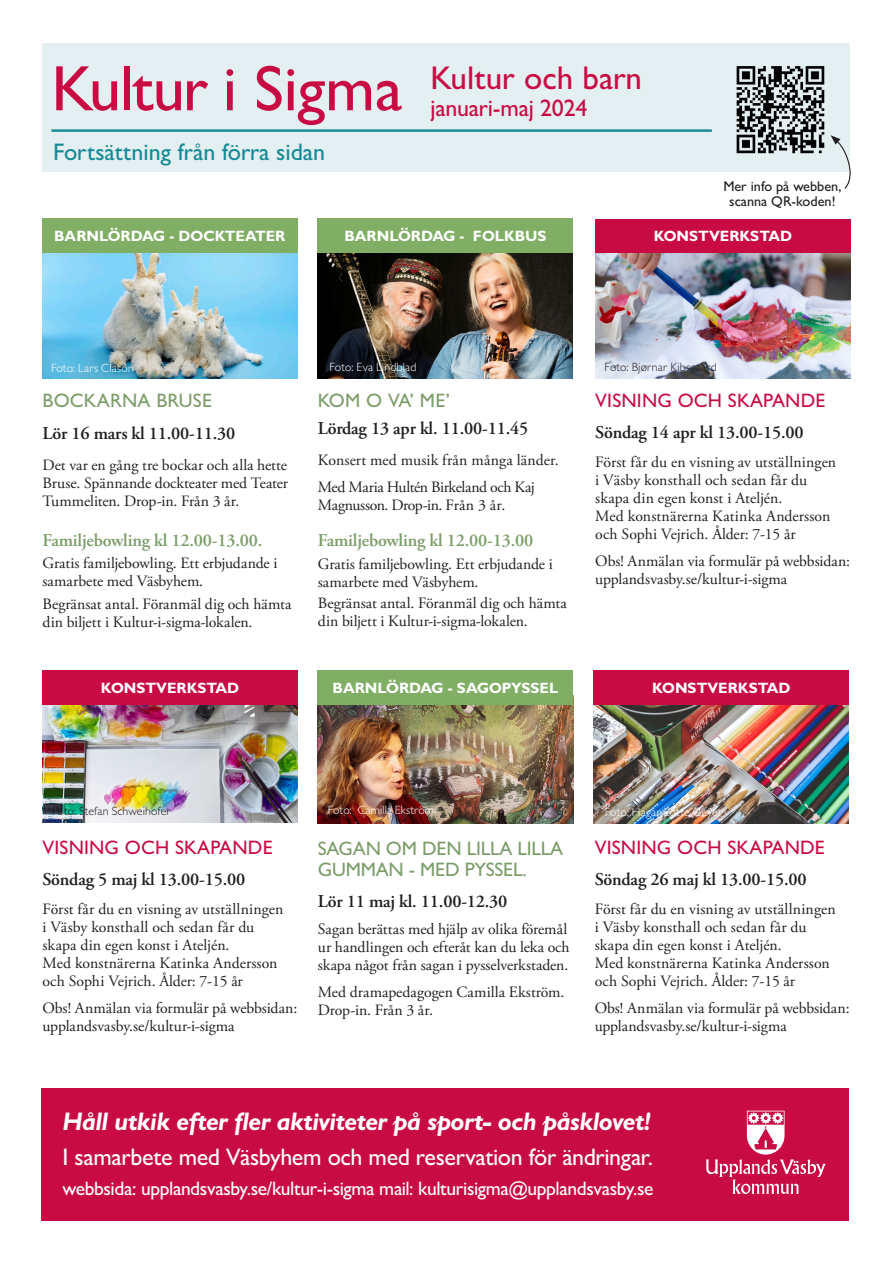
<style>
.page{position:relative;width:893px;height:1263px;background:#fff}
.page>*{position:absolute;margin:0;border:0;box-sizing:border-box;transform-origin:0 0}
.Rubrik_1{font:500 64.35px "Gill Sans MT Pro";letter-spacing:-.025em;color:#c90b44}
.Rubrik_1-2{font:500 33px "Gill Sans MT Pro";color:#c90b44}
.Brödtext{font:italic 700 25.5px "Gill Sans MT Pro";letter-spacing:-.015em;color:#fff}
.Brödtext-2{font:500 24px "Gill Sans MT Pro";letter-spacing:-.015em;color:#fff}
.Brödtext-3{font:500 24px "Gill Sans MT Pro";color:#148a96}
.Rubrik_1-3{font:500 24px "Gill Sans MT Pro";letter-spacing:-.01em;color:#c90b44}
.Brödtext-4{font:500 19.5px "Gill Sans MT Pro";letter-spacing:-.02em;color:#fff}
.Rubrik_2{font:500 19.5px "Gill Sans MT Pro";letter-spacing:.01em;color:#c90b44}
.Rubrik_2-2{font:500 19.5px/21px "Gill Sans MT Pro";letter-spacing:-.01em;color:#7c9d6a}
.Rubrik_2-3{font:500 19.5px "Gill Sans MT Pro";letter-spacing:.01em;color:#7c9d6a}
.Rubrik_2-4{font:600 18px "Adobe Garamond Pro";letter-spacing:-.01em;color:#231f20}
.Rubrik_2-5{font:600 18px "Adobe Garamond Pro";letter-spacing:-.01em;color:#7c9d6a}
.Brödtext-5{font:600 18px "Adobe Garamond Pro";letter-spacing:-.01em;color:#231f20}
.Rubrik_2-6{font:15.75px/18px "Adobe Garamond Pro";color:#231f20}
.Rubrik_2-7{font:15.75px/18px "Adobe Garamond Pro";letter-spacing:-.025em;color:#231f20}
.Tabellrubrik{font:700 15px "Gill Sans MT Pro";color:#fff}
.Rubrik_1-4{font:500 14.25px/15px "Gill Sans MT Pro";color:#231f20;text-align:center}
.Brödtext-6{font:300 12px "Gill Sans MT Pro";letter-spacing:.01em;color:#fff}
.Brödtext-7{font:300 12px "Gill Sans MT Pro";letter-spacing:.01em;color:#231f20}
</style>
<div class="page">
<img style="left:318px;top:253px;width:255px;height:125px">
<img style="left:595px;top:253px;width:255px;height:125px">
<img style="left:318px;top:705px;width:255px;height:118px">
<div style="left:41px;top:1089px;width:808px;height:132px;background:#c90b44"></div>
<div style="left:43px;top:44px;width:807px;height:128px;background:#e4eff1"></div>
<hr style="left:51px;top:129px;width:661px;height:3px;background:#148a96">
<svg style="left:830px;top:135px;width:21px;height:54px"></svg>
<svg style="left:706px;top:1111px;width:120px;height:83px"></svg>
<img style="left:43px;top:705px;width:255px;height:118px">
<img style="left:594px;top:705px;width:255px;height:118px">
<div style="left:43px;top:671px;width:255px;height:34px;background:#c90b44"></div>
<div style="left:594px;top:671px;width:255px;height:34px;background:#c90b44"></div>
<div style="left:595px;top:219px;width:255px;height:34px;background:#c90b44"></div>
<div style="left:318px;top:671px;width:255px;height:34px;background:#7fae64"></div>
<div style="left:318px;top:219px;width:255px;height:34px;background:#7fae64"></div>
<img style="left:42px;top:251px;width:256px;height:128px">
<div style="left:42px;top:219px;width:255px;height:34px;background:#7fae64"></div>
<img style="left:736px;top:66px;width:89px;height:88px">
<p class="Rubrik_1" style="left:51px;top:50px;width:352px">Kultur i Sigma</p>
<p class="Rubrik_1-2" style="left:431px;top:58px;width:213px">Kultur och barn</p>
<p class="Rubrik_1-3" style="left:431px;top:93px;width:158px">januari-maj 2024</p>
<p class="Brödtext-3" style="left:53px;top:137px;width:274px">Fortsättning från förra sidan</p>
<p class="Tabellrubrik" style="left:54px;top:227px;width:233px">BARNLÖRDAG - DOCKTEATER</p>
<p class="Tabellrubrik" style="left:344px;top:227px;width:203px">BARNLÖRDAG - FOLKBUS</p>
<p class="Rubrik_1-4" style="left:723px;top:178px;width:120px">Mer info på webben, scanna QR-koden!</p>
<p class="Tabellrubrik" style="left:654px;top:226px;width:140px">KONSTVERKSTAD</p>
<p class="Brödtext-6" style="left:51px;top:361px;width:84px">Foto: Lars Clason</p>
<p class="Brödtext-6" style="left:330px;top:360px;width:88px">Foto: Eva Lindblad</p>
<p class="Rubrik_2-3" style="left:43px;top:389px;width:171px">BOCKARNA BRUSE</p>
<p class="Rubrik_2-4" style="left:43px;top:423px;width:194px">Lör 16 mars kl 11.00-11.30</p>
<p class="Rubrik_2-6" style="left:43px;top:457px;width:247px;text-align:justify">Det var en gång tre bockar och alla hette Bruse. Spännande dockteater med Teater Tummeliten. Drop-in. Från 3 år.</p>
<p class="Rubrik_2-5" style="left:43px;top:530px;width:221px">Familjebowling kl 12.00-13.00.</p>
<p class="Rubrik_2-6" style="left:43px;top:555px;width:236px">Gratis familjebowling. Ett erbjudande i samarbete med Väsbyhem.</p>
<p class="Rubrik_2-6" style="left:43px;top:595px;width:250px">Begränsat antal. Föranmäl dig och hämta din biljett i Kultur-i-sigma-lokalen.</p>
<p class="Rubrik_2-2" style="left:318px;top:390px;width:134px">KOM O VA’ ME’</p>
<p class="Brödtext-5" style="left:318px;top:418px;width:212px">Lördag 13 apr kl. 11.00-11.45</p>
<p class="Rubrik_2-6" style="left:318px;top:452px;width:242px">Konsert med musik från många länder.</p>
<p class="Rubrik_2-7" style="left:318px;top:479px;width:219px">Med Maria Hultén Birkeland och Kaj<br>Magnusson. Drop-in. Från 3 år.</p>
<p class="Rubrik_2-5" style="left:318px;top:530px;width:217px">Familjebowling kl 12.00-13.00</p>
<p class="Rubrik_2-6" style="left:318px;top:555px;width:236px">Gratis familjebowling. Ett erbjudande i samarbete med Väsbyhem.</p>
<p class="Rubrik_2-6" style="left:318px;top:594px;width:250px">Begränsat antal. Föranmäl dig och hämta din biljett i Kultur-i-sigma-lokalen.</p>
<p class="Brödtext-7" style="left:605px;top:360px;width:114px">Foto: Bjørnar Kibsgaard</p>
<p class="Rubrik_2" style="left:595px;top:389px;width:232px">VISNING OCH SKAPANDE</p>
<p class="Rubrik_2-4" style="left:595px;top:422px;width:210px">Söndag 14 apr kl 13.00-15.00</p>
<p class="Rubrik_2-6" style="left:595px;top:454px;width:242px">Först får du en visning av utställningen</p>
<p class="Rubrik_2-6" style="left:595px;top:472px;width:213px">i Väsby konsthall och sedan får du</p>
<p class="Rubrik_2-6" style="left:595px;top:490px;width:189px">skapa din egen konst i Ateljén.</p>
<p class="Rubrik_2-6" style="left:595px;top:508px;width:236px">Med konstnärerna Katinka Andersson och Sophi Vejrich. Ålder: 7-15 år</p>
<p class="Rubrik_2-6" style="left:595px;top:553px;width:256px">Obs! Anmälan via formulär på webbsidan:</p>
<p class="Rubrik_2-6" style="left:595px;top:571px;width:193px">upplandsvasby.se/kultur-i-sigma</p>
<p class="Tabellrubrik" style="left:333px;top:679px;width:227px">BARNLÖRDAG - SAGOPYSSEL</p>
<p class="Tabellrubrik" style="left:101px;top:679px;width:140px">KONSTVERKSTAD</p>
<p class="Tabellrubrik" style="left:652px;top:679px;width:140px">KONSTVERKSTAD</p>
<p class="Brödtext-7" style="left:52px;top:803px;width:121px">Foto: Stefan Schweihofer</p>
<p class="Brödtext-6" style="left:328px;top:803px;width:112px">Foto: Camilla Ekströmr</p>
<p class="Brödtext-6" style="left:605px;top:805px;width:119px">Foto: Hagar Lotte Geyer</p>
<p class="Rubrik_2" style="left:43px;top:835px;width:232px">VISNING OCH SKAPANDE</p>
<p class="Rubrik_2-4" style="left:43px;top:869px;width:204px">Söndag 5 maj kl 13.00-15.00</p>
<p class="Rubrik_2-6" style="left:43px;top:901px;width:242px">Först får du en visning av utställningen</p>
<p class="Rubrik_2-6" style="left:43px;top:919px;width:213px">i Väsby konsthall och sedan får du</p>
<p class="Rubrik_2-6" style="left:43px;top:937px;width:189px">skapa din egen konst i Ateljén.</p>
<p class="Rubrik_2-6" style="left:43px;top:955px;width:236px">Med konstnärerna Katinka Andersson och Sophi Vejrich. Ålder: 7-15 år</p>
<p class="Rubrik_2-6" style="left:43px;top:1000px;width:256px">Obs! Anmälan via formulär på webbsidan:</p>
<p class="Rubrik_2-6" style="left:43px;top:1018px;width:193px">upplandsvasby.se/kultur-i-sigma</p>
<p class="Rubrik_2-2" style="left:318px;top:837px;width:247px">SAGAN OM DEN LILLA LILLA<br>GUMMAN - MED PYSSEL.</p>
<p class="Rubrik_2-4" style="left:318px;top:891px;width:191px">Lör 11 maj kl. 11.00-12.30</p>
<p class="Rubrik_2-6" style="left:318px;top:920px;width:253px">Sagan berättas med hjälp av olika föremål ur handlingen och efteråt kan du leka och skapa något från sagan i pysselverkstaden.</p>
<p class="Rubrik_2-6" style="left:318px;top:983px;width:248px">Med dramapedagogen Camilla Ekström.<br>Drop-in. Från 3 år.</p>
<p class="Rubrik_2" style="left:595px;top:835px;width:232px">VISNING OCH SKAPANDE</p>
<p class="Rubrik_2-4" style="left:595px;top:869px;width:213px">Söndag 26 maj kl 13.00-15.00</p>
<p class="Rubrik_2-6" style="left:595px;top:901px;width:242px">Först får du en visning av utställningen</p>
<p class="Rubrik_2-6" style="left:595px;top:919px;width:213px">i Väsby konsthall och sedan får du</p>
<p class="Rubrik_2-6" style="left:595px;top:937px;width:189px">skapa din egen konst i Ateljén.</p>
<p class="Rubrik_2-6" style="left:595px;top:955px;width:236px">Med konstnärerna Katinka Andersson och Sophi Vejrich. Ålder: 7-15 år</p>
<p class="Rubrik_2-6" style="left:595px;top:1000px;width:256px">Obs! Anmälan via formulär på webbsidan:</p>
<p class="Rubrik_2-6" style="left:595px;top:1018px;width:193px">upplandsvasby.se/kultur-i-sigma</p>
<p class="Brödtext" style="left:63px;top:1106px;width:590px">Håll utkik efter fler aktiviteter på sport- och påsklovet!</p>
<p class="Brödtext-2" style="left:63px;top:1142px;width:592px">I samarbete med Väsbyhem och med reservation för ändringar.</p>
<p class="Brödtext-4" style="left:63px;top:1176px;width:592px">webbsida: upplandsvasby.se/kultur-i-sigma mail: kulturisigma@upplandsvasby.se</p>
</div>
